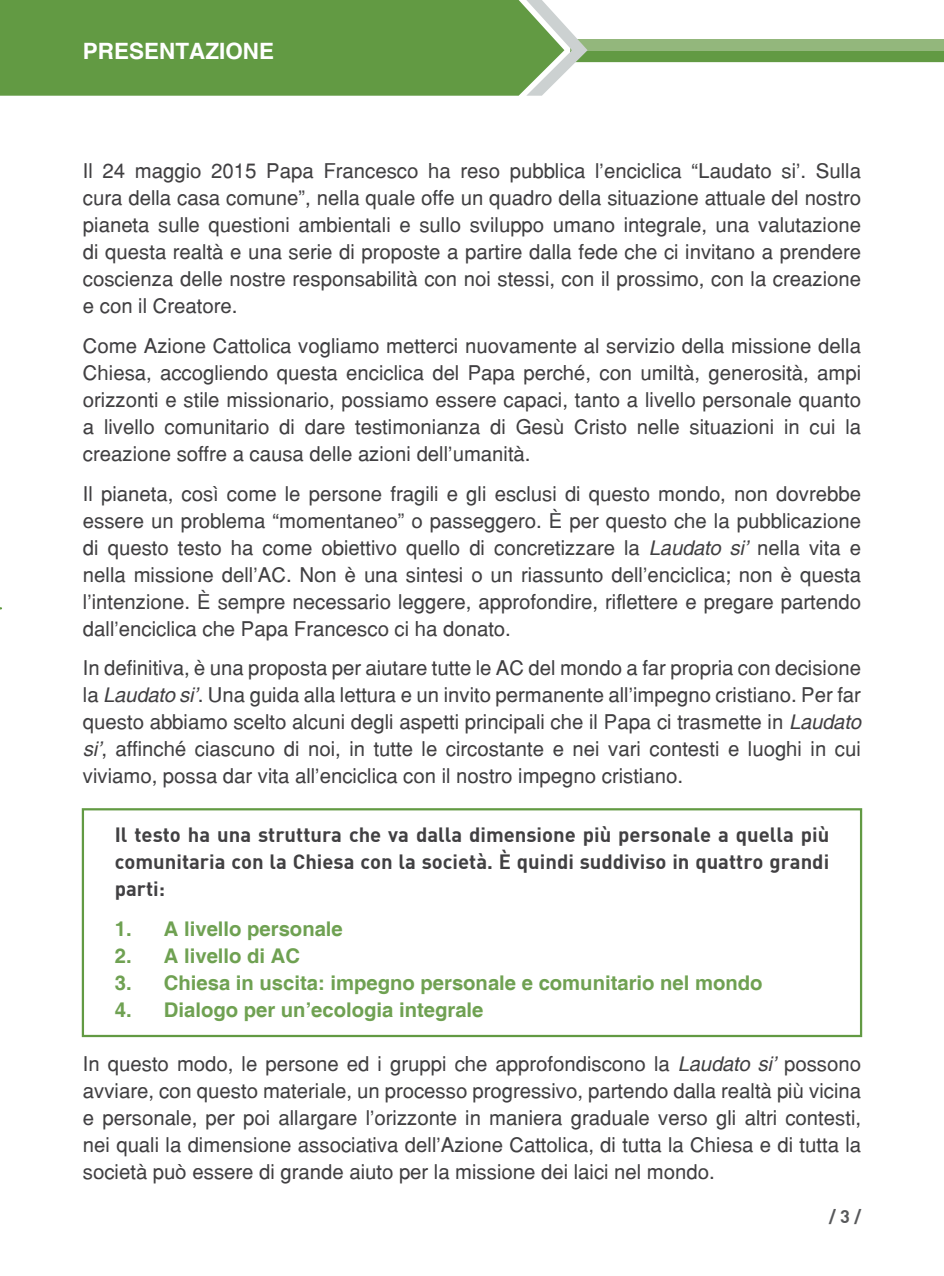
<style>
.page{position:relative;width:944px;height:1276px;background:#fff}
.page>*{position:absolute;margin:0;border:0;box-sizing:border-box;transform-origin:0 0}
.t1{font:700 22.5px "Helvetica";color:#fff}
.t2{font:20.25px/27px "Helvetica";color:#414042;text-align:justify}
.t3{font:700 20.25px/27px "DIN";color:#414042;text-align:justify}
.t4{font:700 20.25px "Helvetica";color:#6fa152}
.t5{font:700 18px "DIN";color:#58595b}
.s1{font-style:italic}
</style>
<div class="page">
<div style="left:570px;top:51px;width:374px;height:11px;background:#629a43"></div>
<div style="left:570px;top:40px;width:374px;height:11px;background:#93b77c"></div>
<div style="left:0;top:0;width:526px;height:96px;background:#629a43"></div>
<svg style="left:526px;top:0;width:62px;height:96px"></svg>
<div style="left:82px;top:808px;width:780px;height:229px;border:2px solid #629a43"></div>
<p class="t1" style="left:83px;top:37px;width:193px">Presentazione</p>
<p class="t2" style="left:83px;top:157px;width:780px">Il 24 maggio 2015 Papa Francesco ha reso pubblica l’enciclica “Laudato si’. Sulla cura della casa comune”, nella quale offe un quadro della situazione attuale del nostro pianeta sulle questioni ambientali e sullo sviluppo umano integrale, una valutazione di questa realtà e una serie di proposte a partire dalla fede che ci invitano a prendere coscienza delle nostre responsabilità con noi stessi, con il prossimo, con la creazione e con il Creatore.</p>
<p class="t2" style="left:83px;top:332px;width:780px">Come Azione Cattolica vogliamo metterci nuovamente al servizio della missione della Chiesa, accogliendo questa enciclica del Papa perché, con umiltà, generosità, ampi orizzonti e stile missionario, possiamo essere capaci, tanto a livello personale quanto a livello comunitario di dare testimonianza di Gesù Cristo nelle situazioni in cui la creazione soffre a causa delle azioni dell’umanità.</p>
<p class="t2" style="left:83px;top:480px;width:780px">Il pianeta, così come le persone fragili e gli esclusi di questo mondo, non dovrebbe essere un problema “momentaneo” o passeggero. È per questo che la pubblicazione di questo testo ha come obiettivo quello di concretizzare la <span class="s1">Laudato si’</span> nella vita e nella missione dell’AC. Non è una sintesi o un riassunto dell’enciclica; non è questa l’intenzione. È sempre necessario leggere, approfondire, riflettere e pregare partendo dall’enciclica che Papa Francesco ci ha donato.</p>
<p class="t2" style="left:83px;top:654px;width:780px">In definitiva, è una proposta per aiutare tutte le AC del mondo a far propria con decisione la <span class="s1">Laudato si’</span>. Una guida alla lettura e un invito permanente all’impegno cristiano. Per far questo abbiamo scelto alcuni degli aspetti principali che il Papa ci trasmette in <span class="s1">Laudato si’</span>, affinché ciascuno di noi, in tutte le circostante e nei vari contesti e luoghi in cui viviamo, possa dar vita all’enciclica con il nostro impegno cristiano.</p>
<p class="t3" style="left:115px;top:820px;width:716px">I l testo ha una struttura che va dalla dimensione più personale a quella più comunitaria con la Chiesa con la società. È quindi suddiviso in quattro grandi parti:</p>
<p class="t4" style="left:115px;top:916px;width:42px">1. A</p>
<p class="t4" style="left:184px;top:916px;width:160px">livello personale</p>
<p class="t4" style="left:115px;top:943px;width:42px">2. A</p>
<p class="t4" style="left:184px;top:943px;width:117px">livello di AC</p>
<p class="t4" style="left:115px;top:970px;width:649px">3. Chiesa in uscita: impegno personale e comunitario nel mondo</p>
<p class="t4" style="left:115px;top:997px;width:370px">4. Dialogo per un’ecologia integrale</p>
<p class="t2" style="left:83px;top:1050px;width:780px">In questo modo, le persone ed i gruppi che approfondiscono la <span class="s1">Laudato si’</span> possono avviare, con questo materiale, un processo progressivo, partendo dalla realtà più vicina e personale, per poi allargare l’orizzonte in maniera graduale verso gli altri contesti, nei quali la dimensione associativa dell’Azione Cattolica, di tutta la Chiesa e di tutta la società può essere di grande aiuto per la missione dei laici nel mondo.</p>
<p class="t5" style="left:829px;top:1204px;width:34px">/ 3 /</p>
</div>
